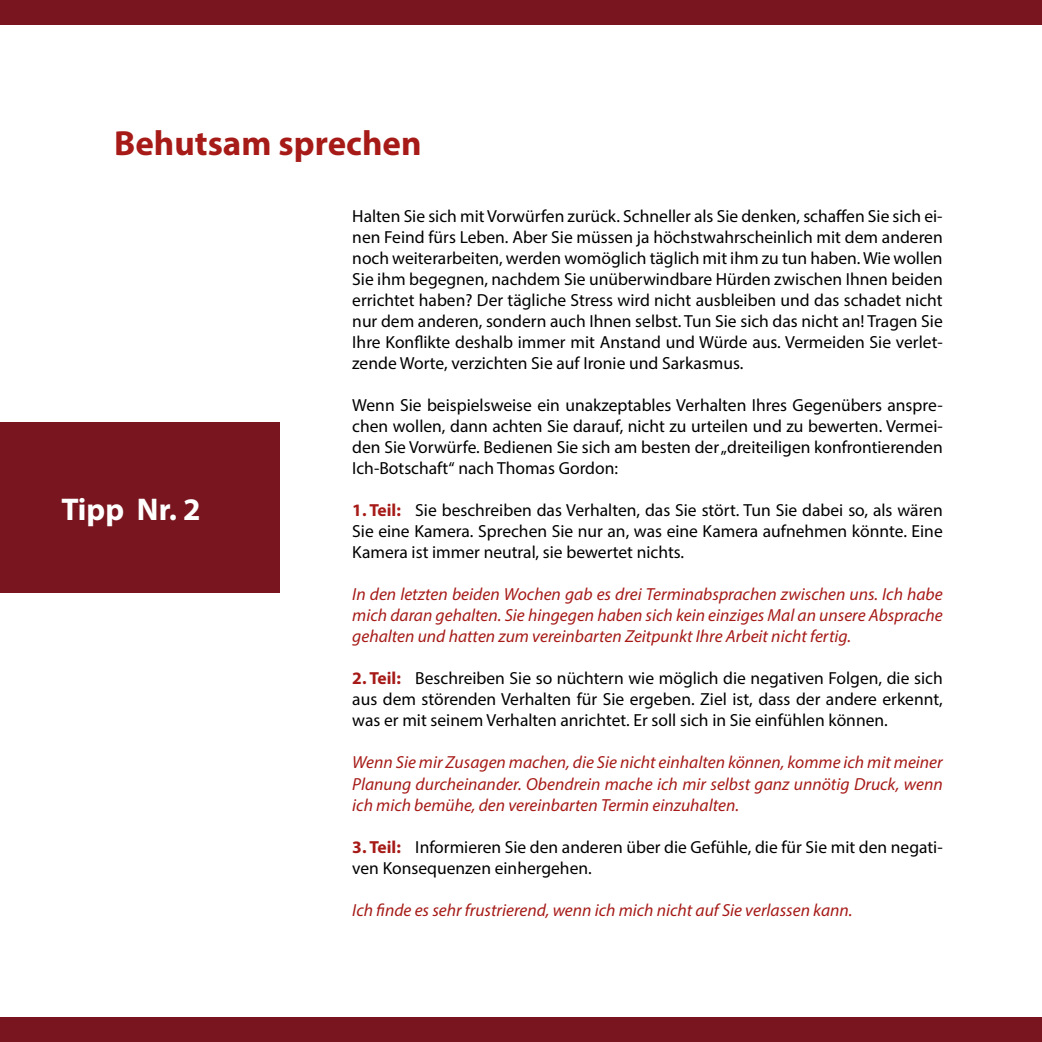
<style>
.page{position:relative;width:1042px;height:1042px;background:#fff}
.page>*{position:absolute;margin:0;border:0;box-sizing:border-box;transform-origin:0 0}
.t1{font:700 35px "Myriad Pro";color:#a61b18}
.t2{font:700 31.5px "Myriad Pro";color:#fff}
.t3{font:17.5px/21px "Myriad Pro";color:#000;text-align:justify}
.t4{font:italic 17.5px/21px "Myriad Pro";color:#a61b18;text-align:justify}
.s1{font-weight:700;color:#a61b18}
</style>
<div class="page">
<div style="left:0;top:1017px;width:1041px;height:25px;background:#79151e"></div>
<div style="left:0;top:0;width:1042px;height:25px;background:#79151e"></div>
<div style="left:0;top:422px;width:280px;height:171px;background:#79151e"></div>
<h1 class="t1" style="left:114px;top:121px;width:309px">Behutsam sprechen</h1>
<h2 class="t2" style="left:61px;top:488px;width:141px">Tipp Nr. 2</h2>
<p class="t3" style="left:352px;top:206px;width:592px">Halten Sie sich mit Vorwürfen zurück. Schneller als Sie denken, schaffen Sie sich ei&shy;nen Feind fürs Leben. Aber Sie müssen ja höchstwahrscheinlich mit dem anderen noch weiterarbeiten, werden womöglich täglich mit ihm zu tun haben. Wie wollen Sie ihm begegnen, nachdem Sie unüberwindbare Hürden zwischen Ihnen beiden errichtet haben? Der tägliche Stress wird nicht ausbleiben und das schadet nicht nur dem anderen, sondern auch Ihnen selbst. Tun Sie sich das nicht an! Tragen Sie Ihre Konflikte deshalb immer mit Anstand und Würde aus. Vermeiden Sie verlet&shy;zende Worte, verzichten Sie auf Ironie und Sarkasmus.</p>
<p class="t3" style="left:352px;top:395px;width:592px">Wenn Sie beispielsweise ein unakzeptables Verhalten Ihres Gegenübers anspre&shy;chen wollen, dann achten Sie darauf, nicht zu urteilen und zu bewerten. Vermei&shy;den Sie Vorwürfe. Bedienen Sie sich am besten der „dreiteiligen konfrontierenden Ich-Botschaft“ nach Thomas Gordon:</p>
<p class="t3" style="left:352px;top:500px;width:592px"><span class="s1">1. Teil:</span> Sie beschreiben das Verhalten, das Sie stört. Tun Sie dabei so, als wären Sie eine Kamera. Sprechen Sie nur an, was eine Kamera aufnehmen könnte. Eine Kamera ist immer neutral, sie bewertet nichts.</p>
<p class="t4" style="left:352px;top:584px;width:592px">In den letzten beiden Wochen gab es drei Terminabsprachen zwischen uns. Ich habe mich daran gehalten. Sie hingegen haben sich kein einziges Mal an unsere Absprache gehalten und hatten zum vereinbarten Zeitpunkt Ihre Arbeit nicht fertig.</p>
<p class="t3" style="left:352px;top:668px;width:592px"><span class="s1">2. Teil:</span> Beschreiben Sie so nüchtern wie möglich die negativen Folgen, die sich aus dem störenden Verhalten für Sie ergeben. Ziel ist, dass der andere erkennt, was er mit seinem Verhalten anrichtet. Er soll sich in Sie einfühlen können.</p>
<p class="t4" style="left:352px;top:752px;width:592px">Wenn Sie mir Zusagen machen, die Sie nicht einhalten können, komme ich mit meiner Planung durcheinander. Obendrein mache ich mir selbst ganz unnötig Druck, wenn ich mich bemühe, den vereinbarten Termin einzuhalten.</p>
<p class="t3" style="left:352px;top:836px;width:592px"><span class="s1">3. Teil:</span> Informieren Sie den anderen über die Gefühle, die für Sie mit den negati&shy;ven Konsequenzen einhergehen.</p>
<p class="t4" style="left:352px;top:899px;width:502px">Ich finde es sehr frustrierend, wenn ich mich nicht auf Sie verlassen kann.</p>
</div>
